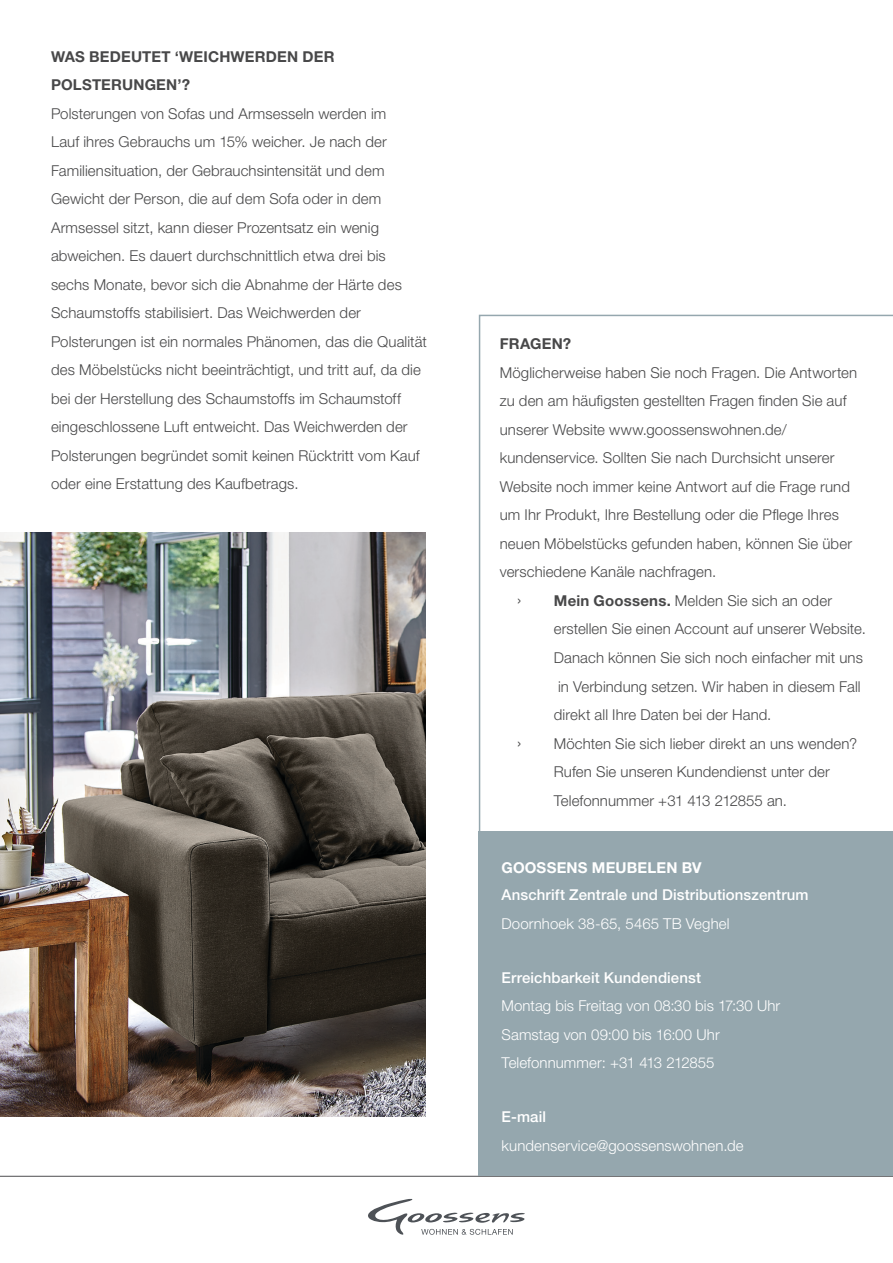
<style>
.page{position:relative;width:893px;height:1263px;background:#fff}
.page>*{position:absolute;margin:0;border:0;box-sizing:border-box;transform-origin:0 0}
.t1{font:300 18px "Helvetica Neue LT Std";color:#484849}
.list_paragraph{font:300 15px/28.5px "Helvetica Neue LT Std";letter-spacing:.005em;color:#484849}
.t2{font:300 15px "Helvetica Neue LT Std";letter-spacing:.005em;color:#fff}
.t3{font:500 15px "Helvetica Neue LT Std";letter-spacing:.005em;color:#fff}
.list_paragraph-2{font:700 15px/28.5px "Helvetica Neue LT Std";letter-spacing:.01em;color:#484849}
.t4{font:700 15px "Helvetica Neue LT Std";letter-spacing:.015em;color:#fff}
.s1{font-weight:700}
</style>
<div class="page">
<hr style="left:0;top:1176px;width:893px;height:1px;background:#4d4d4f">
<svg style="left:368px;top:1198px;width:157px;height:37px"></svg>
<img style="left:0;top:532px;width:426px;height:585px">
<div style="left:479px;top:831px;width:414px;height:345px;background:#95a7ae"></div>
<svg style="left:479px;top:315px;width:414px;height:516px"></svg>
<p class="list_paragraph-2" style="left:51px;top:42px;width:285px">WAS BEDEUTET ‘WEICHWERDEN DER<br>POLSTERUNGEN’?</p>
<p class="list_paragraph" style="left:51px;top:99px;width:337px">Polsterungen von Sofas und Armsesseln werden im</p>
<p class="list_paragraph" style="left:51px;top:127px;width:337px">Lauf ihres Gebrauchs um 15% weicher. Je nach der</p>
<p class="list_paragraph" style="left:51px;top:156px;width:335px">Familiensituation, der Gebrauchsintensität und dem</p>
<p class="list_paragraph" style="left:51px;top:184px;width:336px">Gewicht der Person, die auf dem Sofa oder in dem<br>Armsessel sitzt, kann dieser Prozentsatz ein wenig abweichen. Es dauert durchschnittlich etwa drei bis</p>
<p class="list_paragraph" style="left:51px;top:270px;width:352px">sechs Monate, bevor sich die Abnahme der Härte des</p>
<p class="list_paragraph" style="left:51px;top:298px;width:311px">Schaumstoffs stabilisiert. Das Weichwerden der</p>
<p class="list_paragraph" style="left:51px;top:327px;width:377px">Polsterungen ist ein normales Phänomen, das die Qualität des Möbelstücks nicht beeinträchtigt, und tritt auf, da die</p>
<p class="list_paragraph" style="left:51px;top:384px;width:370px">bei der Herstellung des Schaumstoffs im Schaumstoff eingeschlossene Luft entweicht. Das Weichwerden der Polsterungen begründet somit keinen Rücktritt vom Kauf oder eine Erstattung des Kaufbetrags.</p>
<p class="list_paragraph-2" style="left:500px;top:329px;width:73px">FRAGEN?</p>
<p class="list_paragraph" style="left:500px;top:358px;width:359px">Möglicherweise haben Sie noch Fragen. Die Antworten zu den am häufigsten gestellten Fragen finden Sie auf unserer Website www.goossenswohnen.de/ kundenservice. Sollten Sie nach Durchsicht unserer Website noch immer keine Antwort auf die Frage rund um Ihr Produkt, Ihre Bestellung oder die Pflege Ihres</p>
<p class="list_paragraph" style="left:500px;top:529px;width:354px">neuen Möbelstücks gefunden haben, können Sie über verschiedene Kanäle nachfragen.</p>
<p class="t1" style="left:517px;top:589px;width:6px">›</p>
<p class="list_paragraph" style="left:554px;top:586px;width:313px"><span class="s1">Mein Goossens.</span> Melden Sie sich an oder erstellen Sie einen Account auf unserer Website.<br>Danach können Sie sich noch einfacher mit uns in Verbindung setzen. Wir haben in diesem Fall direkt all Ihre Daten bei der Hand.</p>
<p class="t1" style="left:517px;top:731px;width:6px">›</p>
<p class="list_paragraph" style="left:554px;top:729px;width:305px">Möchten Sie sich lieber direkt an uns wenden?<br>Rufen Sie unseren Kundendienst unter der<br>Telefonnummer +31 413 212855 an.</p>
<p class="t4" style="left:501px;top:858px;width:202px">GOOSSENS MEUBELEN BV</p>
<p class="t3" style="left:501px;top:886px;width:309px">Anschrift Zentrale und Distributionszentrum</p>
<p class="t2" style="left:501px;top:914px;width:230px">Doornhoek 38-65, 5465 TB Veghel</p>
<p class="t3" style="left:501px;top:968px;width:201px">Erreichbarkeit Kundendienst</p>
<p class="t2" style="left:501px;top:997px;width:280px">Montag bis Freitag von 08:30 bis 17:30 Uhr</p>
<p class="t2" style="left:501px;top:1025px;width:220px">Samstag von 09:00 bis 16:00 Uhr</p>
<p class="t2" style="left:501px;top:1054px;width:215px">Telefonnummer: +31 413 212855</p>
<p class="t3" style="left:501px;top:1108px;width:46px">E-mail</p>
<p class="t2" style="left:501px;top:1136px;width:244px">kundenservice@goossenswohnen.de</p>
</div>
